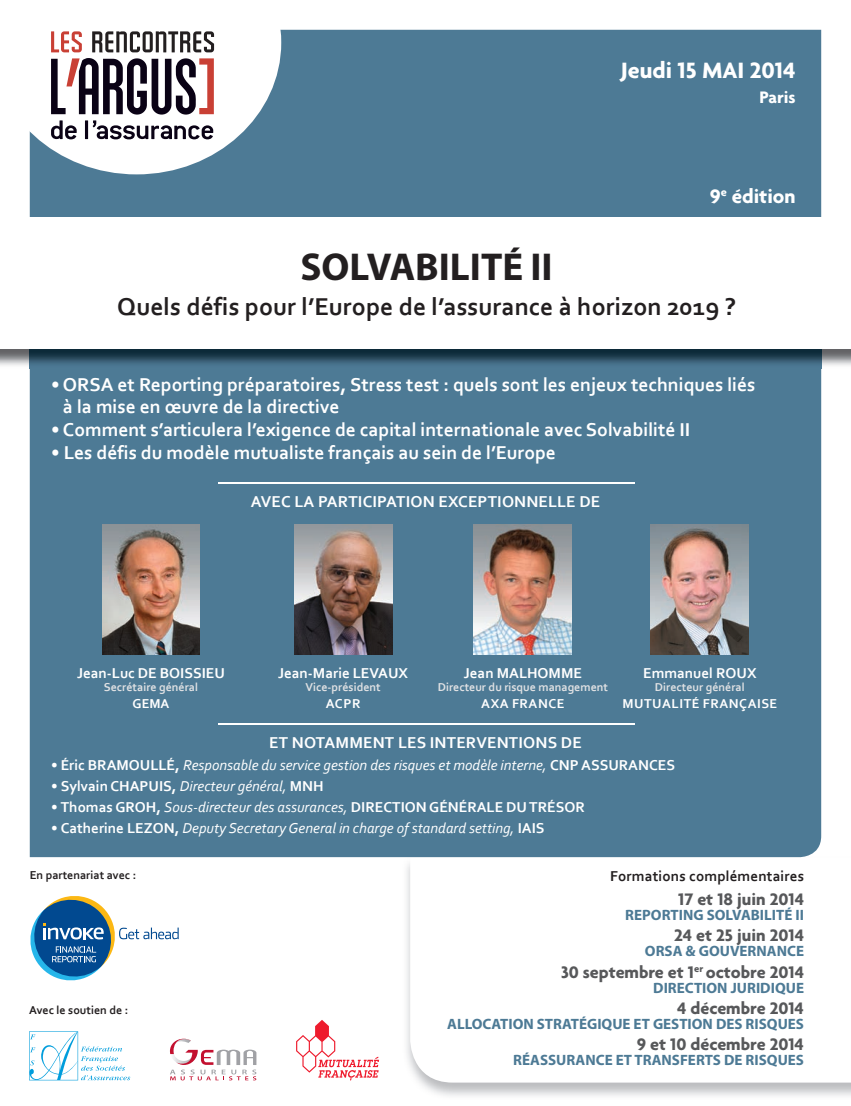
<style>
.page{position:relative;width:851px;height:1106px;background:#fff}
.page>*{position:absolute;margin:0;border:0;box-sizing:border-box;transform-origin:0 0}
.t1{font:700 39px "Myriad Pro";color:#231f20}
.t2{font:700 25.5px "Corbel";letter-spacing:.005em;color:#231f20}
.t3{font:700 24px "Agenda";color:#fff}
.t4{font:700 21px "Agenda";color:#fff}
.t5{font:700 19.5px/22.5px "Corbel";color:#fff}
.t6{font:700 18px "Agenda";color:#57585a}
.t7{font:700 18px "Agenda";color:#fff}
.t8{font:700 16.5px "Corbel";letter-spacing:.01em;color:#fff}
.t9{font:700 15px "Corbel";color:#fff}
.t10{font:italic 15px "Corbel";color:#fff}
.t11{font:700 15px "Myriad Pro";color:#4d7a95}
.t12{font:700 15px "Corbel";letter-spacing:.01em;color:#231f20}
.t13{font:700 13.5px "Corbel";letter-spacing:.04em;color:#fff}
.t14{font:700 12px "Corbel";color:#e1e2e4}
.t15{font:700 12px "Corbel";color:#231f20}
.s1{font-style:normal}
.s2{font-weight:700;font-style:normal}
.s3{font-weight:400}
.s4{font-weight:400;font-style:italic}
</style>
<div class="page">
<svg style="left:410px;top:857px;width:392px;height:225px"></svg>
<div style="left:30px;top:30px;width:791px;height:827px;background:#4d7a95"></div>
<svg style="left:29px;top:29px;width:252px;height:145px"></svg>
<img style="left:30px;top:349px;width:791px;height:19px">
<div style="left:0;top:217px;width:850px;height:132px;background:#fff"></div>
<svg style="left:51px;top:31px;width:31px;height:21px"></svg>
<svg style="left:92px;top:31px;width:122px;height:21px"></svg>
<svg style="left:51px;top:58px;width:163px;height:81px"></svg>
<hr style="left:218px;top:723px;width:417px;height:2px;background:#fff">
<img style="left:473px;top:524px;width:98px;height:130px">
<img style="left:650px;top:524px;width:98px;height:130px">
<img style="left:102px;top:524px;width:98px;height:130px">
<img style="left:294px;top:524px;width:98px;height:130px">
<hr style="left:218px;top:482px;width:417px;height:2px;background:#fff">
<svg style="left:30px;top:896px;width:149px;height:84px"></svg>
<svg style="left:29px;top:1031px;width:101px;height:49px"></svg>
<svg style="left:170px;top:1038px;width:86px;height:42px"></svg>
<svg style="left:296px;top:1020px;width:83px;height:60px"></svg>
<p class="t3" style="left:620px;top:55px;width:177px">Jeudi 15 MAI 2014</p>
<p class="t7" style="left:759px;top:86px;width:38px">Paris</p>
<p class="t4" style="left:709px;top:183px;width:87px">9<sup>e</sup> édition</p>
<h1 class="t1" style="left:300px;top:241px;width:253px">SOLVABILITÉ II</h1>
<h2 class="t2" style="left:117px;top:291px;width:620px">Quels défis pour l’Europe de l’assurance à horizon 2019 ?</h2>
<p class="t5" style="left:63px;top:373px;width:693px;text-indent:-12px">• ORSA et Reporting préparatoires, Stress test : quels sont les enjeux techniques liés à la mise en œuvre de la directive</p>
<p class="t5" style="left:51px;top:418px;width:640px">• Comment s’articulera l’exigence de capital internationale avec Solvabilité II</p>
<p class="t5" style="left:51px;top:440px;width:506px">• Les défis du modèle mutualiste français au sein de l’Europe</p>
<p class="t8" style="left:250px;top:491px;width:351px">AVEC LA PARTICIPATION EXCEPTIONNELLE DE</p>
<p class="t9" style="left:77px;top:663px;width:149px">Jean-Luc DE BOISSIEU</p>
<p class="t14" style="left:104px;top:679px;width:96px">Secrétaire général</p>
<p class="t13" style="left:133px;top:695px;width:38px">GEMA</p>
<p class="t9" style="left:278px;top:663px;width:131px">Jean-Marie LEVAUX</p>
<p class="t14" style="left:305px;top:679px;width:77px">Vice-président</p>
<p class="t13" style="left:325px;top:695px;width:36px">ACPR</p>
<p class="t9" style="left:464px;top:663px;width:119px">Jean MALHOMME</p>
<p class="t14" style="left:437px;top:679px;width:172px">Directeur du risque management</p>
<p class="t13" style="left:481px;top:695px;width:85px">AXA FRANCE</p>
<p class="t9" style="left:643px;top:663px;width:115px">Emmanuel ROUX</p>
<p class="t14" style="left:654px;top:679px;width:91px">Directeur général</p>
<p class="t13" style="left:622px;top:695px;width:156px">MUTUALITÉ FRANÇAISE</p>
<p class="t8" style="left:269px;top:732px;width:314px">ET NOTAMMENT LES INTERVENTIONS DE</p>
<p class="t10" style="left:51px;top:755px;width:625px"><span class="s1">•</span> <span class="s2">Éric BRAMOULLÉ,</span> Responsable du service gestion des risques et modèle interne, <span class="s2">CNP ASSURANCES</span></p>
<p class="t9" style="left:51px;top:776px;width:274px"><span class="s3">•</span> Sylvain CHAPUIS, <span class="s4">Directeur général,</span> MNH</p>
<p class="t9" style="left:51px;top:797px;width:535px"><span class="s3">•</span> Thomas GROH, <span class="s4">Sous-directeur des assurances,</span> DIRECTION GÉNÉRALE DU TRÉSOR</p>
<p class="t10" style="left:51px;top:818px;width:495px"><span class="s1">•</span> <span class="s2">Catherine LEZON,</span> Deputy Secretary General in charge of standard setting, <span class="s2">IAIS</span></p>
<p class="t15" style="left:30px;top:867px;width:108px">En partenariat avec :</p>
<p class="t15" style="left:29px;top:1002px;width:101px">Avec le soutien de :</p>
<p class="t12" style="left:610px;top:866px;width:195px">Formations complémentaires</p>
<p class="t6" style="left:678px;top:888px;width:127px">17 et 18 juin 2014</p>
<p class="t11" style="left:625px;top:905px;width:180px">REPORTING SOLVABILITÉ II</p>
<p class="t6" style="left:674px;top:924px;width:131px">24 et 25 juin 2014</p>
<p class="t11" style="left:645px;top:941px;width:160px">ORSA &amp; GOUVERNANCE</p>
<p class="t6" style="left:561px;top:960px;width:244px">30 septembre et 1<sup>er</sup> octobre 2014</p>
<p class="t11" style="left:653px;top:977px;width:152px">DIRECTION JURIDIQUE</p>
<p class="t6" style="left:677px;top:997px;width:128px">4 décembre 2014</p>
<p class="t11" style="left:447px;top:1014px;width:358px">ALLOCATION STRATÉGIQUE ET GESTION DES RISQUES</p>
<p class="t6" style="left:636px;top:1033px;width:169px">9 et 10 décembre 2014</p>
<p class="t11" style="left:513px;top:1050px;width:292px">RÉASSURANCE ET TRANSFERTS DE RISQUES</p>
</div>
